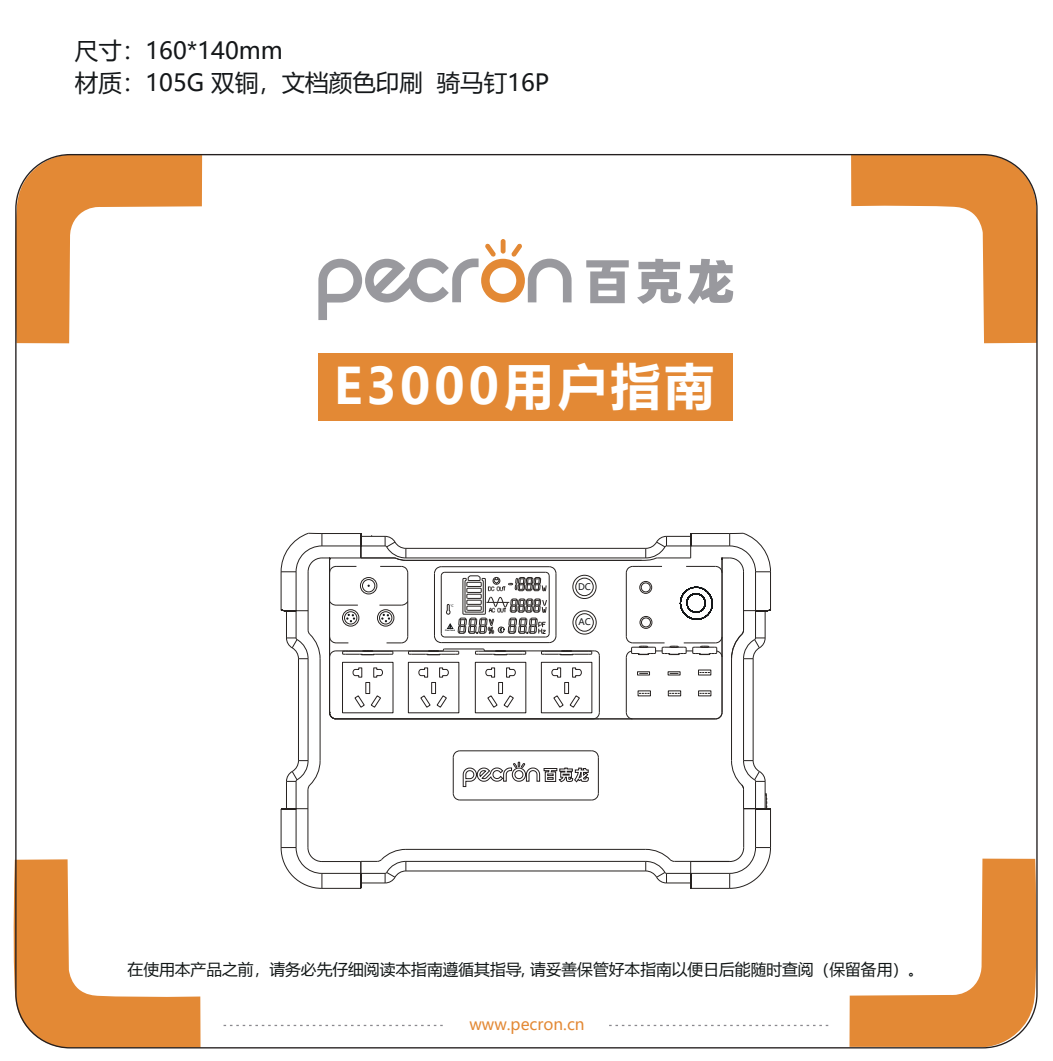
<style>
.page{position:relative;width:1053px;height:1061px;background:#fff}
.page>*{position:absolute;margin:0;border:0;box-sizing:border-box;transform-origin:0 0}
.t1{font:700 49.73px "Microsoft Ya Hei";letter-spacing:.075em;color:#fff}
.t2{font:23.4px/32.4px "Microsoft Ya Hei";color:#141719}
.t3{font:15.75px "Microsoft Ya Hei";color:#121717}
.t4{font:15.75px "Microsoft Ya Hei";color:#e38935}
.t5{font:9px "Microsoft Ya Hei";color:#141719}
.t6{font:3.38px "Microsoft Ya Hei";color:#141719}
</style>
<div class="page">
<svg style="left:13px;top:859px;width:187px;height:189px"></svg>
<svg style="left:849px;top:858px;width:187px;height:189px"></svg>
<svg style="left:851px;top:155px;width:187px;height:188px"></svg>
<svg style="left:15px;top:155px;width:187px;height:188px"></svg>
<div style="left:318px;top:353px;width:415px;height:68px;background:#e38935"></div>
<svg style="left:318px;top:239px;width:253px;height:81px"></svg>
<svg style="left:586px;top:259px;width:147px;height:45px"></svg>
<div style="left:342px;top:662px;width:51px;height:51px;border:1px solid #262120"></div>
<svg style="left:352px;top:667px;width:10px;height:11px"></svg>
<svg style="left:373px;top:667px;width:10px;height:11px"></svg>
<div style="left:365px;top:682px;width:5px;height:12px;border:1px solid #262120"></div>
<svg style="left:354px;top:695px;width:27px;height:13px"></svg>
<div style="left:408px;top:662px;width:51px;height:51px;border:1px solid #262120"></div>
<svg style="left:418px;top:667px;width:10px;height:11px"></svg>
<svg style="left:439px;top:667px;width:10px;height:11px"></svg>
<div style="left:431px;top:682px;width:5px;height:12px;border:1px solid #262120"></div>
<svg style="left:420px;top:695px;width:27px;height:13px"></svg>
<div style="left:475px;top:662px;width:51px;height:51px;border:1px solid #262120"></div>
<svg style="left:485px;top:667px;width:10px;height:11px"></svg>
<svg style="left:506px;top:667px;width:10px;height:11px"></svg>
<div style="left:498px;top:682px;width:5px;height:12px;border:1px solid #262120"></div>
<svg style="left:487px;top:695px;width:27px;height:13px"></svg>
<div style="left:541px;top:662px;width:51px;height:51px;border:1px solid #262120"></div>
<svg style="left:551px;top:667px;width:10px;height:11px"></svg>
<svg style="left:572px;top:667px;width:10px;height:11px"></svg>
<div style="left:564px;top:682px;width:5px;height:12px;border:1px solid #262120"></div>
<svg style="left:553px;top:695px;width:27px;height:13px"></svg>
<hr style="left:322px;top:888px;width:38px;height:1px;background:#262220">
<hr style="left:307px;top:789px;width:1px;height:58px;background:#262220">
<hr style="left:322px;top:873px;width:39px;height:1px;background:#262220">
<hr style="left:322px;top:861px;width:39px;height:1px;background:#262220">
<hr style="left:281px;top:809px;width:1px;height:38px;background:#262220">
<hr style="left:296px;top:808px;width:1px;height:39px;background:#262220">
<hr style="left:406px;top:548px;width:239px;height:1px;background:#262220">
<hr style="left:406px;top:557px;width:239px;height:1px;background:#262220">
<hr style="left:406px;top:560px;width:235px;height:1px;background:#262220">
<hr style="left:626px;top:657px;width:1px;height:55px;background:#262220">
<hr style="left:626px;top:573px;width:1px;height:63px;background:#262220">
<hr style="left:743px;top:808px;width:1px;height:39px;background:#262220">
<hr style="left:770px;top:809px;width:1px;height:38px;background:#262220">
<hr style="left:755px;top:808px;width:1px;height:39px;background:#262220">
<hr style="left:690px;top:873px;width:39px;height:1px;background:#262220">
<hr style="left:691px;top:888px;width:38px;height:1px;background:#262220">
<hr style="left:770px;top:572px;width:1px;height:38px;background:#262220">
<hr style="left:755px;top:572px;width:1px;height:38px;background:#262220">
<hr style="left:336px;top:718px;width:379px;height:1px;background:#262220">
<hr style="left:721px;top:559px;width:1px;height:153px;background:#262220">
<hr style="left:406px;top:870px;width:239px;height:1px;background:#262220">
<hr style="left:406px;top:861px;width:239px;height:1px;background:#262220">
<hr style="left:674px;top:861px;width:55px;height:1px;background:#262220">
<hr style="left:743px;top:572px;width:1px;height:58px;background:#262220">
<hr style="left:406px;top:849px;width:239px;height:1px;background:#262220">
<hr style="left:320px;top:659px;width:1px;height:101px;background:#262220">
<hr style="left:731px;top:659px;width:1px;height:101px;background:#262220">
<hr style="left:752px;top:659px;width:1px;height:101px;background:#262220">
<hr style="left:298px;top:659px;width:1px;height:101px;background:#262220">
<hr style="left:743px;top:659px;width:1px;height:101px;background:#262220">
<hr style="left:308px;top:659px;width:1px;height:101px;background:#262220">
<svg style="left:280px;top:847px;width:42px;height:42px"></svg>
<svg style="left:625px;top:712px;width:8px;height:7px"></svg>
<svg style="left:729px;top:847px;width:42px;height:42px"></svg>
<svg style="left:625px;top:636px;width:97px;height:22px"></svg>
<svg style="left:715px;top:712px;width:8px;height:8px"></svg>
<svg style="left:281px;top:760px;width:40px;height:49px"></svg>
<svg style="left:645px;top:849px;width:46px;height:40px"></svg>
<svg style="left:731px;top:610px;width:40px;height:49px"></svg>
<svg style="left:360px;top:849px;width:46px;height:40px"></svg>
<svg style="left:731px;top:760px;width:40px;height:49px"></svg>
<svg style="left:679px;top:586px;width:34px;height:34px"></svg>
<div style="left:639px;top:581px;width:13px;height:12px;border:1px solid #262220;border-radius:50%"></div>
<div style="left:641px;top:583px;width:9px;height:9px;border:1px solid #262220;border-radius:50%"></div>
<div style="left:639px;top:616px;width:13px;height:12px;border:1px solid #262220;border-radius:50%"></div>
<div style="left:641px;top:617px;width:9px;height:10px;border:1px solid #262220;border-radius:50%"></div>
<svg style="left:625px;top:532px;width:146px;height:41px"></svg>
<div style="left:637px;top:671px;width:12px;height:4px;border:1px solid #262220"></div>
<div style="left:667px;top:671px;width:13px;height:4px;border:1px solid #262220"></div>
<div style="left:668px;top:690px;width:13px;height:6px;border:1px solid #262220"></div>
<hr style="left:460px;top:799px;width:131px;height:1px;background:#262220">
<hr style="left:453px;top:757px;width:1px;height:36px;background:#262220">
<hr style="left:598px;top:757px;width:1px;height:36px;background:#262220">
<svg style="left:452px;top:793px;width:8px;height:7px"></svg>
<svg style="left:591px;top:793px;width:7px;height:7px"></svg>
<svg style="left:452px;top:750px;width:146px;height:37px"></svg>
<hr style="left:329px;top:657px;width:1px;height:55px;background:#262220">
<hr style="left:599px;top:655px;width:1px;height:57px;background:#262220">
<svg style="left:592px;top:712px;width:7px;height:7px"></svg>
<svg style="left:280px;top:532px;width:319px;height:127px"></svg>
<svg style="left:329px;top:712px;width:7px;height:8px"></svg>
<svg style="left:223px;top:1025px;width:220px;height:1px"></svg>
<svg style="left:609px;top:1025px;width:220px;height:1px"></svg>
<h2 class="t2" style="left:75px;top:34px;width:476px">尺寸：160*140mm<br>材质：105G 双铜，文档颜色印刷 骑马钉16P</h2>
<h1 class="t1" style="left:333px;top:351px;width:382px">E3000用户指南</h1>
<p class="t6" style="left:450px;top:604px;width:5px">℃</p>
<p class="t5" style="left:578px;top:580px;width:14px">DC</p>
<p class="t5" style="left:578px;top:616px;width:14px">AC</p>
<p class="t3" style="left:128px;top:959px;width:797px">在使用本产品之前，请务必先仔细阅读本指南遵循其指导, 请妥善保管好本指南以便日后能随时查阅（保留备用）。</p>
<p class="t4" style="left:469px;top:1013px;width:117px">www.pecron.cn</p>
</div>
